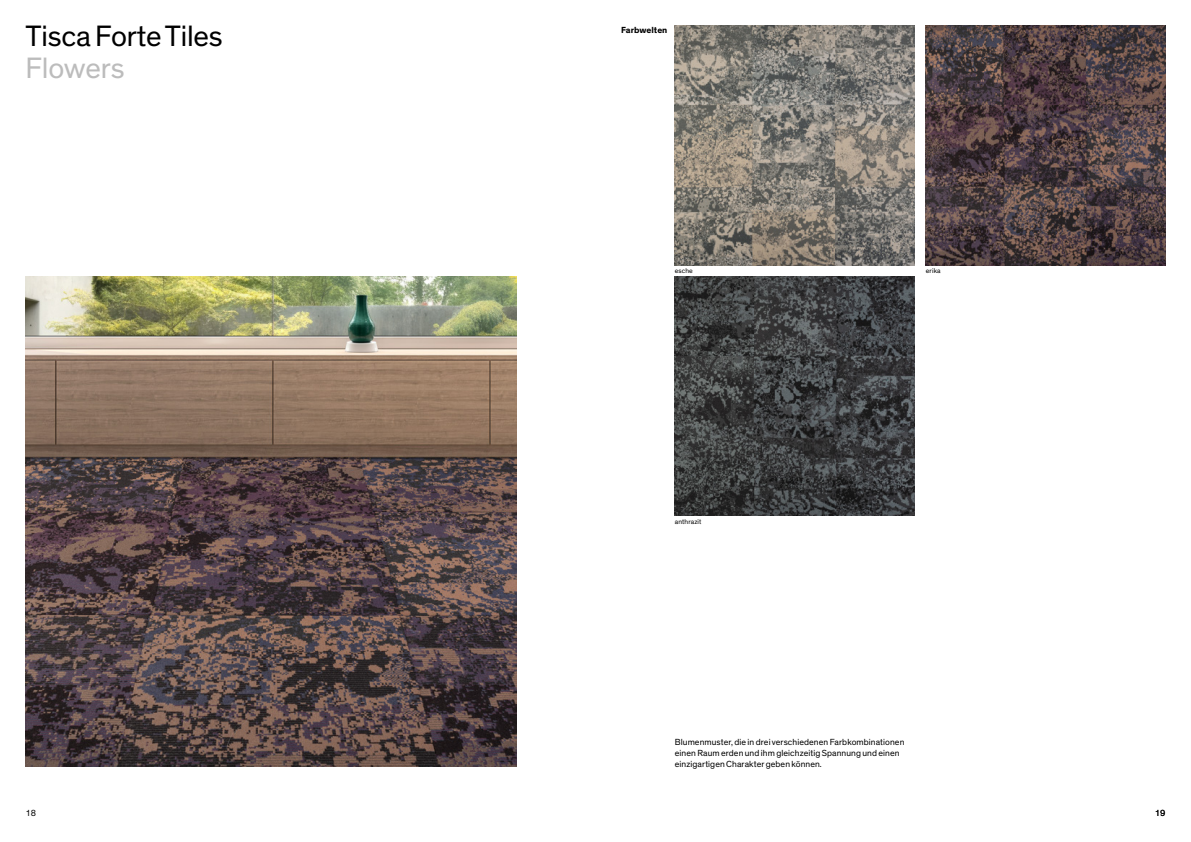
<style>
.page{position:relative;width:1191px;height:842px;background:#fff}
.page>*{position:absolute;margin:0;border:0;box-sizing:border-box;transform-origin:0 0}
.t1{font:30px "Theinhardt";letter-spacing:-.005em;color:#000}
.t2{font:30px "Theinhardt";letter-spacing:-.01em;color:#bcbcbc}
.t3{font:9px/11px "Theinhardt";letter-spacing:.01em;color:#000}
.t4{font:700 9px "Theinhardt";color:#000}
.t5{font:7px "Theinhardt";letter-spacing:.015em;color:#000}
</style>
<div class="page">
<img style="left:26px;top:276px;width:490px;height:491px">
<img style="left:926px;top:26px;width:239px;height:239px">
<img style="left:675px;top:26px;width:239px;height:239px">
<img style="left:675px;top:276px;width:239px;height:240px">
<h1 class="t1" style="left:26px;top:18px;width:199px">Tisca Forte Tiles</h1>
<h1 class="t2" style="left:26px;top:50px;width:101px">Flowers</h1>
<p class="t4" style="left:621px;top:24px;width:48px">Farbwelten</p>
<p class="t5" style="left:675px;top:266px;width:20px">esche</p>
<p class="t5" style="left:926px;top:266px;width:16px">erika</p>
<p class="t5" style="left:675px;top:517px;width:28px">anthrazit</p>
<p class="t3" style="left:675px;top:736px;width:231px">Blumenmuster, die in drei verschiedenen Farbkombinationen einen Raum erden und ihm gleichzeitig Spannung und einen einzigartigen Charakter geben können.</p>
<p class="t3" style="left:26px;top:808px;width:12px">18</p>
<p class="t3" style="left:1154px;top:808px;width:12px">19</p>
</div>
